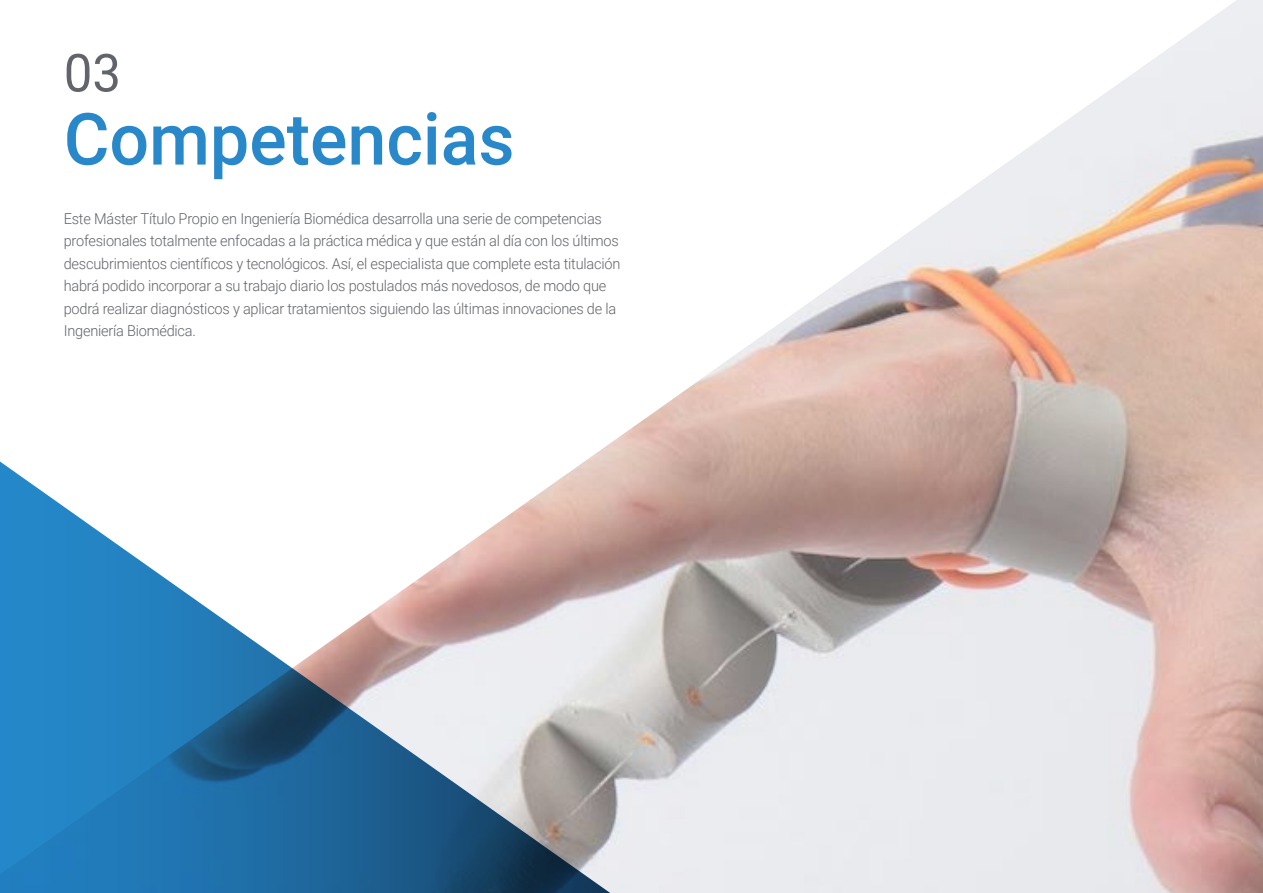
<style>
.page{position:relative;width:1263px;height:893px;background:#fff}
.page>*{position:absolute;margin:0;border:0;box-sizing:border-box;transform-origin:0 0}
.t1{font:500 72px "Roboto";color:#2988c9}
.t2{font:52.5px "Roboto";color:#61646a}
.t3{font:300 15px/22.5px "Roboto";letter-spacing:-.015em;color:#61646a}
</style>
<div class="page">
<img style="left:607px;top:0;width:656px;height:893px">
<svg style="left:0;top:446px;width:640px;height:447px"></svg>
<h2 class="t2" style="left:64px;top:36px;width:59px">03</h2>
<h1 class="t1" style="left:64px;top:89px;width:452px">Competencias</h1>
<p class="t3" style="left:64px;top:207px;width:558px">Este Máster Título Propio en Ingeniería Biomédica desarrolla una serie de competencias profesionales totalmente enfocadas a la práctica médica y que están al día con los últimos descubrimientos científicos y tecnológicos. Así, el especialista que complete esta titulación habrá podido incorporar a su trabajo diario los postulados más novedosos, de modo que podrá realizar diagnósticos y aplicar tratamientos siguiendo las últimas innovaciones de la Ingeniería Biomédica.</p>
</div>
